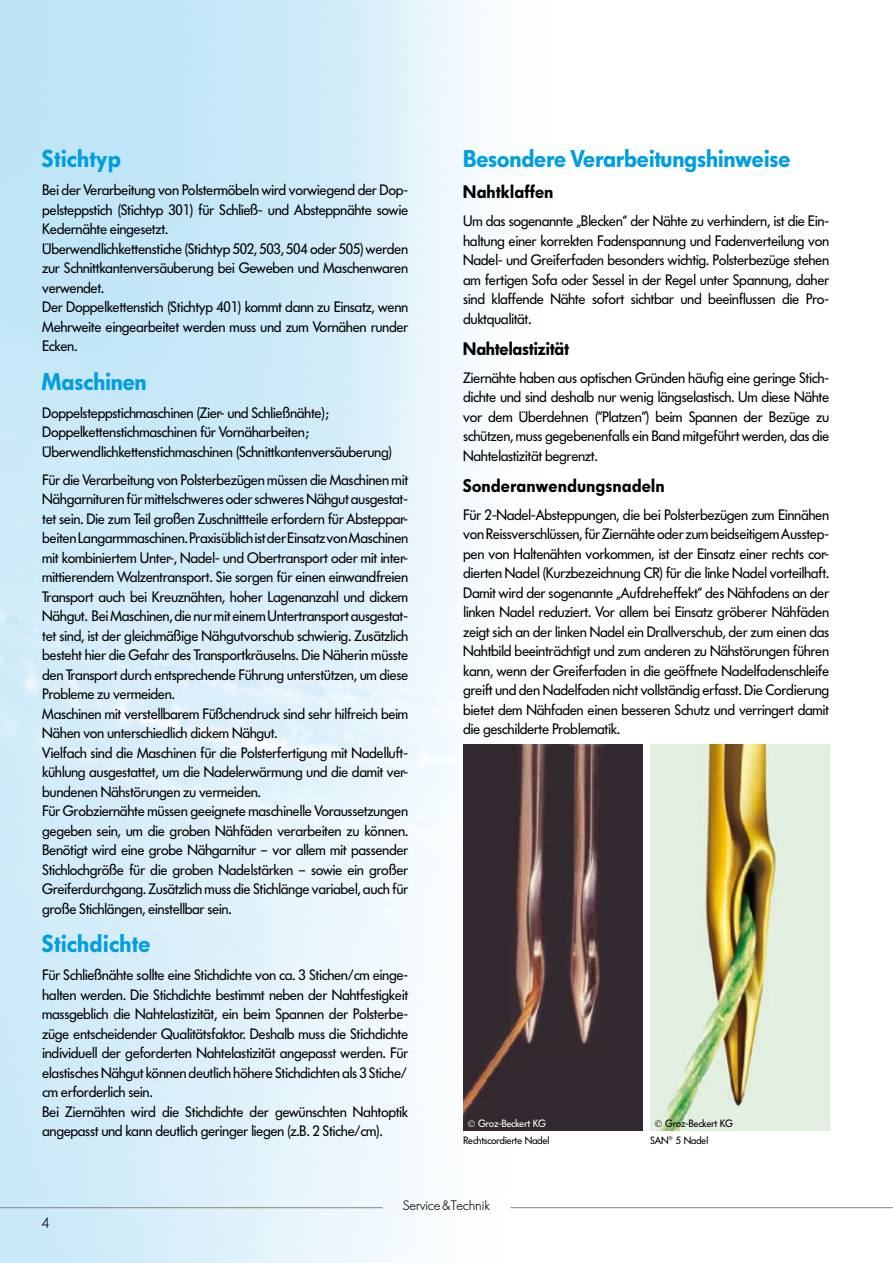
<style>
.page{position:relative;width:893px;height:1263px;background:#fff}
.page>*{position:absolute;margin:0;border:0;box-sizing:border-box;transform-origin:0 0}
.t1{font:24px "Fut Hea";color:#009ee0}
.t2{font:24px "Fut Hea";letter-spacing:.02em;color:#009ee0}
.t3{font:18px "Fut Hea";letter-spacing:.02em;color:#000}
.t4{font:18px "Fut Hea";color:#000}
.t5{font:15px/19.5px "Fut Boo Reg";color:#000}
.t6{font:15px "Fut Lig";color:#000}
.t7{font:13.5px "Fut Lig";letter-spacing:.02em;color:#000}
.t8{font:10.5px "Fut Boo Reg";color:#000}
.t9{font:10.5px "Fut Boo Reg";color:#fff}
</style>
<div class="page">
<img style="left:0;top:0;width:892px;height:1263px">
<hr style="left:0;top:1207px;width:383px;height:1px;background:#878677">
<hr style="left:510px;top:1207px;width:383px;height:1px;background:#878677">
<img style="left:463px;top:744px;width:179px;height:387px">
<img style="left:651px;top:744px;width:178px;height:387px">
<h1 class="t2" style="left:43px;top:145px;width:80px">Stichtyp</h1>
<p class="t5" style="left:43px;top:180px;width:367px">Bei der Verarbeitung von Polstermöbeln wird vorwiegend der Dop&shy;pelsteppstich (Stichtyp 301) für Schließ- und Absteppnähte sowie Kedernähte eingesetzt.<br>Überwendlichkettenstiche (Stichtyp 502, 503, 504 oder 505) werden zur Schnittkantenversäuberung bei Geweben und Maschenwaren verwendet.<br>Der Doppelkettenstich (Stichtyp 401) kommt dann zu Einsatz, wenn Mehrweite eingearbeitet werden muss und zum Vornähen runder Ecken.</p>
<h1 class="t1" style="left:43px;top:367px;width:106px">Maschinen</h1>
<p class="t5" style="left:43px;top:402px;width:351px">Doppelsteppstichmaschinen (Zier- und Schließnähte);<br>Doppelkettenstichmaschinen für Vornäharbeiten;<br>Überwendlichkettenstichmaschinen (Schnittkantenversäuberung)</p>
<p class="t5" style="left:43px;top:470px;width:367px">Für die Verarbeitung von Polsterbezügen müssen die Maschinen mit Nähgarnituren für mittelschweres oder schweres Nähgut ausgestat&shy;tet sein. Die zum Teil großen Zuschnittteile erfordern für Absteppar&shy;beiten Langarmmaschinen. Praxisüblich ist der Einsatz von Maschinen mit kombiniertem Unter-, Nadel- und Obertransport oder mit inter&shy;mittierendem Walzentransport. Sie sorgen für einen einwandfreien Transport auch bei Kreuznähten, hoher Lagenanzahl und dickem Nähgut. Bei Maschinen, die nur mit einem Untertransport ausgestat&shy;tet sind, ist der gleichmäßige Nähgutvorschub schwierig. Zusätzlich besteht hier die Gefahr des Transportkräuselns. Die Näherin müsste den Transport durch entsprechende Führung unterstützen, um diese Probleme zu vermeiden.<br>Maschinen mit verstellbarem Füßchendruck sind sehr hilfreich beim Nähen von unterschiedlich dickem Nähgut.<br>Vielfach sind die Maschinen für die Polsterfertigung mit Nadelluft&shy;kühlung ausgestattet, um die Nadelerwärmung und die damit ver&shy;bundenen Nähstörungen zu vermeiden.<br>Für Grobziernähte müssen geeignete maschinelle Voraussetzungen gegeben sein, um die groben Nähfäden verarbeiten zu können.<br>Benötigt wird eine grobe Nähgarnitur – vor allem mit passender Stichlochgröße für die groben Nadelstärken – sowie ein großer Greiferdurchgang. Zusätzlich muss die Stichlänge variabel, auch für große Stichlängen, einstellbar sein.</p>
<h1 class="t2" style="left:43px;top:930px;width:110px">Stichdichte</h1>
<p class="t5" style="left:43px;top:965px;width:367px">Für Schließnähte sollte eine Stichdichte von ca. 3 Stichen/cm einge&shy;halten werden. Die Stichdichte bestimmt neben der Nahtfestigkeit massgeblich die Nahtelastizität, ein beim Spannen der Polsterbe&shy;züge entscheidender Qualitätsfaktor. Deshalb muss die Stichdichte individuell der geforderten Nahtelastizität angepasst werden. Für elastisches Nähgut können deutlich höhere Stichdichten als 3 Stiche/ cm erforderlich sein.<br>Bei Ziernähten wird die Stichdichte der gewünschten Nahtoptik angepasst und kann deutlich geringer liegen (z.B. 2 Stiche/cm).</p>
<h1 class="t1" style="left:463px;top:145px;width:329px">Besondere Verarbeitungshinweise</h1>
<p class="t3" style="left:463px;top:181px;width:91px">Nahtklaffen</p>
<p class="t5" style="left:463px;top:211px;width:367px;text-align:justify">Um das sogenannte „Blecken“ der Nähte zu verhindern, ist die Ein&shy;haltung einer korrekten Fadenspannung und Fadenverteilung von Nadel- und Greiferfaden besonders wichtig. Polsterbezüge stehen am fertigen Sofa oder Sessel in der Regel unter Spannung, daher sind klaffende Nähte sofort sichtbar und beeinflussen die Pro&shy;duktqualität.</p>
<p class="t4" style="left:463px;top:338px;width:107px">Nahtelastizität</p>
<p class="t5" style="left:463px;top:368px;width:367px;text-align:justify">Ziernähte haben aus optischen Gründen häufig eine geringe Stich&shy;dichte und sind deshalb nur wenig längselastisch. Um diese Nähte vor dem Überdehnen ("Platzen") beim Spannen der Bezüge zu schützen, muss gegebenenfalls ein Band mitgeführt werden, das die Nahtelastizität begrenzt.</p>
<p class="t3" style="left:463px;top:475px;width:203px">Sonderanwendungsnadeln</p>
<p class="t5" style="left:463px;top:505px;width:367px;text-align:justify">Für 2-Nadel-Absteppungen, die bei Polsterbezügen zum Einnähen von Reissverschlüssen, für Ziernähte oder zum beidseitigem Ausstep&shy;pen von Haltenähten vorkommen, ist der Einsatz einer rechts cor&shy;dierten Nadel (Kurzbezeichnung CR) für die linke Nadel vorteilhaft.<br>Damit wird der sogenannte „Aufdreheffekt“ des Nähfadens an der linken Nadel reduziert. Vor allem bei Einsatz gröberer Nähfäden zeigt sich an der linken Nadel ein Drallverschub, der zum einen das Nahtbild beeinträchtigt und zum anderen zu Nähstörungen führen kann, wenn der Greiferfaden in die geöffnete Nadelfadenschleife greift und den Nadelfaden nicht vollständig erfasst. Die Cordierung bietet dem Nähfaden einen besseren Schutz und verringert damit die geschilderte Problematik.</p>
<p class="t9" style="left:468px;top:1117px;width:80px">© Groz-Beckert KG</p>
<p class="t8" style="left:655px;top:1117px;width:80px">© Groz-Beckert KG</p>
<p class="t8" style="left:463px;top:1134px;width:87px">Rechtscordierte Nadel</p>
<p class="t8" style="left:651px;top:1134px;width:59px">SAN<sup>®</sup> 5 Nadel</p>
<p class="t6" style="left:43px;top:1214px;width:9px">4</p>
<p class="t7" style="left:403px;top:1197px;width:88px">Service &amp;Technik</p>
</div>
